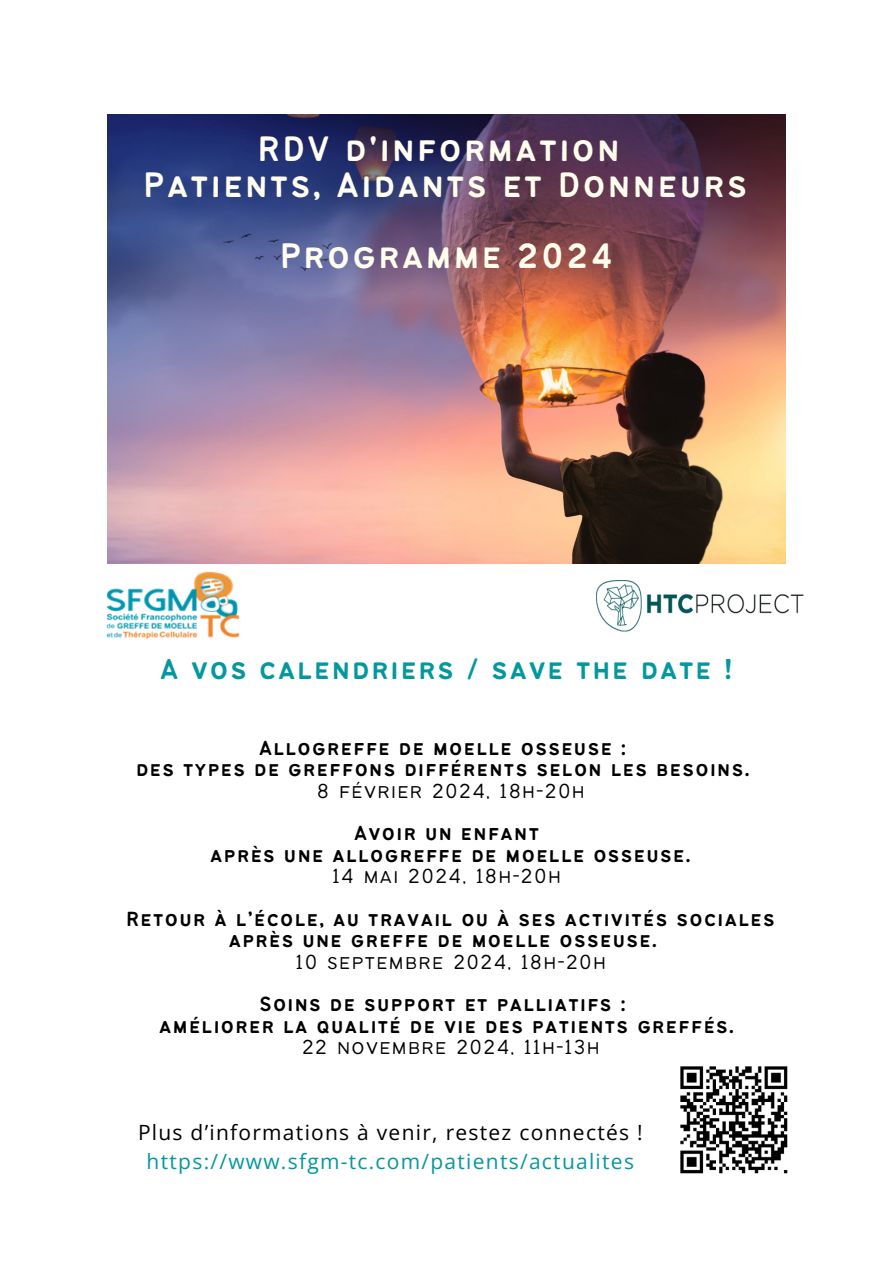
<style>
.page{position:relative;width:893px;height:1263px;background:#fff}
.page>*{position:absolute;margin:0;border:0;box-sizing:border-box;transform-origin:0 0}
.t1{font:39px "Bantayog";letter-spacing:.06em;color:#fffded}
.t2{font:38.85px "Bantayog";letter-spacing:.06em;color:#fffded}
.t3{font:31.5px "Bantayog";letter-spacing:.06em;color:#03989e}
.t4{font:22.5px/21.4px "Bantayog";letter-spacing:.06em;color:#000}
.t5{font:300 22.5px "Bantayog";letter-spacing:.06em;color:#000}
.t6{font:21px "Open Sans";letter-spacing:.06em;color:#03989e}
.t7{font:21px "Open Sans";letter-spacing:.06em;color:#000}
</style>
<div class="page">
<img style="left:107px;top:114px;width:679px;height:450px">
<img style="left:106px;top:571px;width:134px;height:68px">
<img style="left:597px;top:581px;width:207px;height:51px">
<img style="left:680px;top:1066px;width:107px;height:107px">
<p class="t2" style="left:257px;top:133px;width:364px">RDV d'information</p>
<p class="t2" style="left:143px;top:170px;width:605px">Patients, Aidants et Donneurs</p>
<p class="t1" style="left:280px;top:240px;width:335px">Programme 2024</p>
<p class="t3" style="left:160px;top:657px;width:574px">A vos calendriers / save the date !</p>
<p class="t4" style="left:259px;top:739px;width:369px">Allogreffe de moelle osseuse :</p>
<p class="t4" style="left:136px;top:760px;width:615px">des types de greffons différents selon les besoins.</p>
<p class="t5" style="left:317px;top:782px;width:269px">8 février 2024, 18h-20h</p>
<p class="t4" style="left:354px;top:824px;width:186px">Avoir un enfant</p>
<p class="t4" style="left:210px;top:845px;width:482px">après une allogreffe de moelle osseuse.</p>
<p class="t5" style="left:332px;top:867px;width:230px">14 mai 2024, 18h-20h</p>
<p class="t4" style="left:229px;top:910px;width:547px;text-indent:-103px">Retour à l’école, au travail ou à ses activités sociales après une greffe de moelle osseuse.</p>
<p class="t5" style="left:295px;top:953px;width:312px">10 septembre 2024, 18h-20h</p>
<p class="t4" style="left:259px;top:995px;width:368px">Soins de support et palliatifs :</p>
<p class="t4" style="left:159px;top:1016px;width:576px">améliorer la qualité de vie des patients greffés.</p>
<p class="t5" style="left:302px;top:1038px;width:299px">22 novembre 2024, 11h-13h</p>
<p class="t7" style="left:138px;top:1117px;width:506px">Plus d’informations à venir, restez connectés !</p>
<p class="t6" style="left:147px;top:1146px;width:489px">https://www.sfgm-tc.com/patients/actualites</p>
</div>
